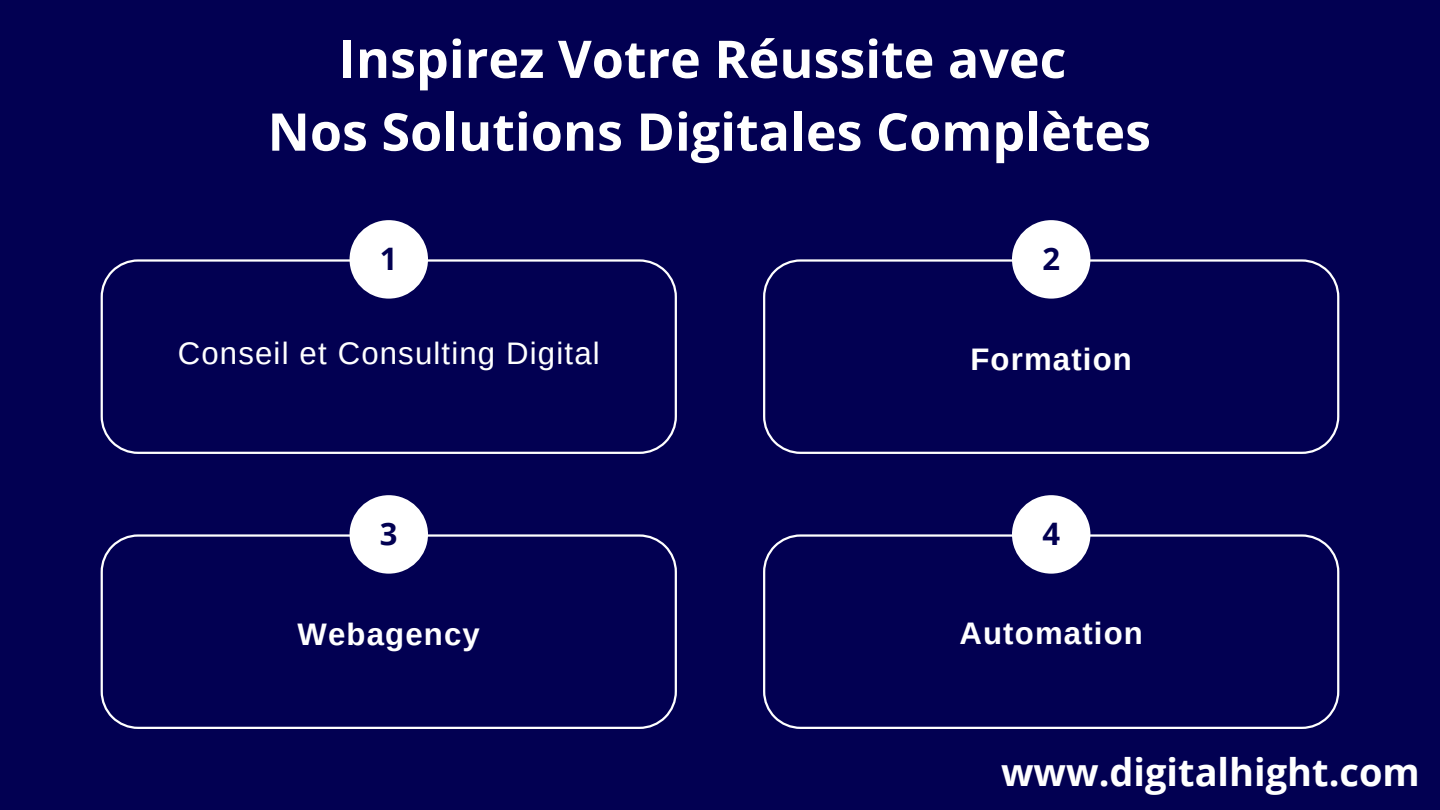
<style>
.page{position:relative;width:1440px;height:810px;background:#020052}
.page>*{position:absolute;margin:0;border:0;box-sizing:border-box;transform-origin:0 0}
.t1{font:700 52px/72.8px "Open Sans";color:#fff;text-align:center}
.t2{font:700 38px "Open Sans";color:#fff}
.t3{font:700 31.2px "Arimo";letter-spacing:.035em;color:#fff}
.t4{font:31.2px "Arimo";letter-spacing:.035em;color:#fff}
.t5{font:700 31px "Open Sans";color:#020052}
</style>
<div class="page">
<svg style="left:101px;top:259px;width:576px;height:195px"></svg>
<svg style="left:101px;top:534px;width:576px;height:195px"></svg>
<svg style="left:763px;top:259px;width:576px;height:195px"></svg>
<svg style="left:763px;top:534px;width:576px;height:195px"></svg>
<div style="left:350px;top:220px;width:78px;height:79px;background:#fff;border-radius:50%"></div>
<div style="left:1012px;top:220px;width:78px;height:79px;background:#fff;border-radius:50%"></div>
<div style="left:350px;top:495px;width:78px;height:79px;background:#fff;border-radius:50%"></div>
<div style="left:1012px;top:495px;width:78px;height:79px;background:#fff;border-radius:50%"></div>
<p class="t1" style="left:268px;top:21px;width:885px">Inspirez Votre Réussite avec<br>Nos Solutions Digitales Complètes</p>
<p class="t5" style="left:380px;top:237px;width:19px">1</p>
<p class="t5" style="left:1042px;top:237px;width:19px">2</p>
<p class="t4" style="left:178px;top:336px;width:423px">Conseil et Consulting Digital</p>
<p class="t3" style="left:970px;top:342px;width:163px">Formation</p>
<p class="t5" style="left:380px;top:512px;width:19px">3</p>
<p class="t5" style="left:1042px;top:512px;width:19px">4</p>
<p class="t3" style="left:298px;top:617px;width:184px">Webagency</p>
<p class="t3" style="left:959px;top:616px;width:185px">Automation</p>
<p class="t2" style="left:1001px;top:746px;width:420px">www.digitalhight.com</p>
</div>
